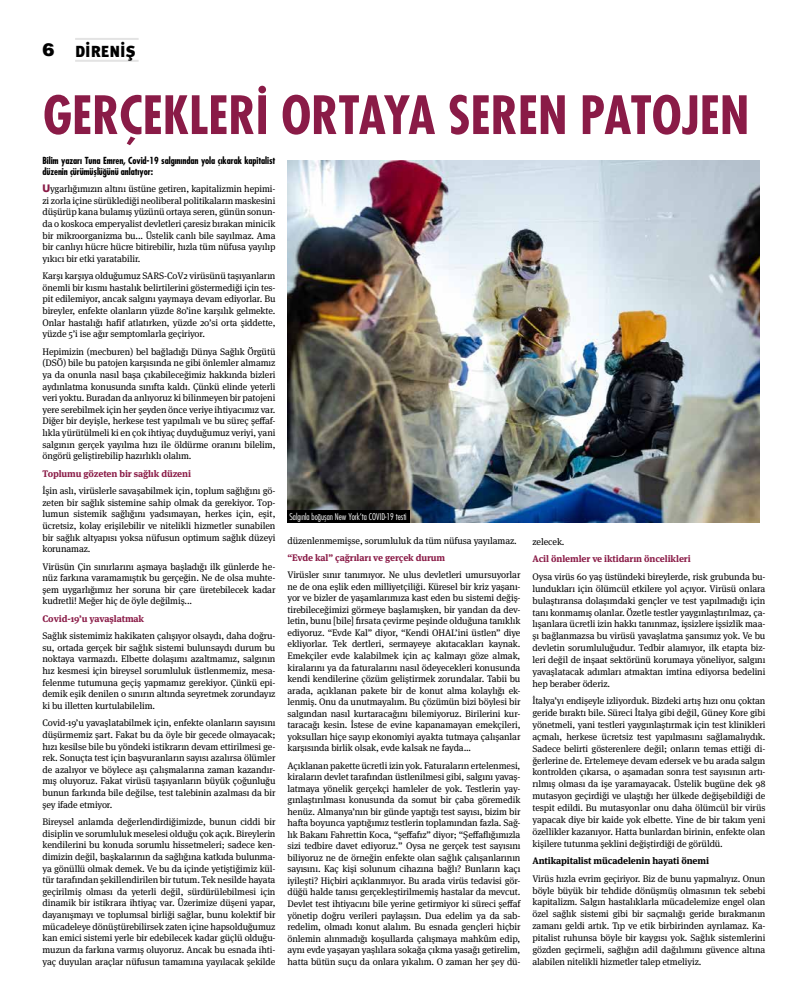
<style>
.page{position:relative;width:808px;height:993px;background:#fff}
.page>*{position:absolute;margin:0;border:0;box-sizing:border-box;transform-origin:0 0}
.t1{font:51.3px "Futura Cond Bold Tr";color:#8a1b47}
.t2{font:18px "Helvetica Black Tr";color:#000}
.t3{font:16px "Meta Black Tr";color:#000}
.t4{font:9.5px/11.6px "Meta Serif Pro";letter-spacing:-.01em;color:#000;text-align:justify}
.t5{font:700 9.5px "Meta Serif Pro";letter-spacing:-.01em;color:#8a1b47}
.t6{font:9.5px/11.5px "Futura Cond Bold Tr";letter-spacing:-.01em;color:#000}
.t7{font:700 9.5px "Meta Serif Pro";letter-spacing:-.01em;color:#000}
.t8{font:9px "Futura Cond Light Tr";color:#fff}
.s1{font-family:"Futura Bold Tr";font-size:10px;color:#8a1b47}
</style>
<div class="page">
<hr style="left:75px;top:38px;width:64px;height:2px;background:#e3e3e3">
<hr style="left:75px;top:60px;width:64px;height:2px;background:#e3e3e3">
<img style="left:287px;top:160px;width:473px;height:362px">
<div style="left:287px;top:510px;width:123px;height:12px;background:#000"></div>
<h3 class="t3" style="left:75px;top:42px;width:62px">DİRENİŞ</h3>
<h1 class="t1" style="left:43px;top:82px;width:707px">GERÇEKLERİ ORTAYA SEREN PATOJEN</h1>
<p class="t6" style="left:43px;top:154px;width:234px">Bilim yazarı Tuna Emren, Covid-19 salgınından yola çıkarak kapitalist düzenin çürümüşlüğünü anlatıyor:</p>
<h2 class="t2" style="left:43px;top:37px;width:14px">6</h2>
<p class="t4" style="left:43px;top:182px;width:234px"><span class="s1">U</span>ygarlığımızın altını üstüne getiren, kapitalizmin hepimi&shy;zi zorla içine sürüklediği neoliberal politikaların maskesini düşürüp kana bulamış yüzünü ortaya seren, günün sonun&shy;da o koskoca emperyalist devletleri çaresiz bırakan minicik bir mikroorganizma bu... Üstelik canlı bile sayılmaz. Ama bir canlıyı hücre hücre bitirebilir, hızla tüm nüfusa yayılıp yıkıcı bir etki yaratabilir.</p>
<p class="t4" style="left:43px;top:269px;width:234px">Karşı karşıya olduğumuz SARS-CoV2 virüsünü taşıyanların önemli bir kısmı hastalık belirtilerini göstermediği için tes&shy;pit edilemiyor, ancak salgını yaymaya devam ediyorlar. Bu bireyler, enfekte olanların yüzde 80’ine karşılık gelmekte.<br>Onlar hastalığı hafif atlatırken, yüzde 20’si orta şiddette, yüzde 5’i ise ağır semptomlarla geçiriyor.</p>
<p class="t4" style="left:43px;top:345px;width:234px">Hepimizin (mecburen) bel bağladığı Dünya Sağlık Örgütü (DSÖ) bile bu patojen karşısında ne gibi önlemler almamız ya da onunla nasıl başa çıkabileceğimiz hakkında bizleri aydınlatma konusunda sınıfta kaldı. Çünkü elinde yeterli veri yoktu. Buradan da anlıyoruz ki bilinmeyen bir patojeni yere serebilmek için her şeyden önce veriye ihtiyacımız var.<br>Diğer bir deyişle, herkese test yapılmalı ve bu süreç şeffaf&shy;lıkla yürütülmeli ki en çok ihtiyaç duyduğumuz veriyi, yani salgının gerçek yayılma hızı ile öldürme oranını bilelim, öngörü geliştirebilip hazırlıklı olalım.</p>
<p class="t5" style="left:43px;top:465px;width:150px">Toplumu gözeten bir sağlık düzeni</p>
<p class="t4" style="left:43px;top:484px;width:234px">İşin aslı, virüslerle savaşabilmek için, toplum sağlığını gö&shy;zeten bir sağlık sistemine sahip olmak da gerekiyor. Top&shy;lumun sistemik sağlığını yadsımayan, herkes için, eşit, ücretsiz, kolay erişilebilir ve nitelikli hizmetler sunabilen bir sağlık altyapısı yoksa nüfusun optimum sağlık düzeyi korunamaz.</p>
<p class="t4" style="left:43px;top:559px;width:234px">Virüsün Çin sınırlarını aşmaya başladığı ilk günlerde he&shy;nüz farkına varamamıştık bu gerçeğin. Ne de olsa muhte&shy;şem uygarlığımız her soruna bir çare üretebilecek kadar kudretli! Meğer hiç de öyle değilmiş...</p>
<p class="t5" style="left:43px;top:610px;width:103px">Covid-19’u yavaşlatmak</p>
<p class="t4" style="left:43px;top:629px;width:234px">Sağlık sistemimiz hakikaten çalışıyor olsaydı, daha doğru&shy;su, ortada gerçek bir sağlık sistemi bulunsaydı durum bu noktaya varmazdı. Elbette dolaşımı azaltmamız, salgının hız kesmesi için bireysel sorumluluk üstlenmemiz, mesa&shy;felenme tutumuna geçiş yapmamız gerekiyor. Çünkü epi&shy;demik eşik denilen o sınırın altında seyretmek zorundayız ki bu illetten kurtulabilelim.</p>
<p class="t4" style="left:43px;top:716px;width:234px">Covid-19’u yavaşlatabilmek için, enfekte olanların sayısını düşürmemiz şart. Fakat bu da öyle bir gecede olmayacak; hızı kesilse bile bu yöndeki istikrarın devam ettirilmesi ge&shy;rek. Sonuçta test için başvuranların sayısı azalırsa ölümler de azalıyor ve böylece aşı çalışmalarına zaman kazandır&shy;mış oluyoruz. Fakat virüsü taşıyanların büyük çoğunluğu bunun farkında bile değilse, test talebinin azalması da bir şey ifade etmiyor.</p>
<p class="t4" style="left:43px;top:815px;width:234px">Bireysel anlamda değerlendirdiğimizde, bunun ciddi bir disiplin ve sorumluluk meselesi olduğu çok açık. Bireylerin kendilerini bu konuda sorumlu hissetmeleri; sadece ken&shy;dimizin değil, başkalarının da sağlığına katkıda bulunma&shy;ya gönüllü olmak demek. Ve bu da içinde yetiştiğimiz kül&shy;tür tarafından şekillendirilen bir tutum. Tek nesilde hayata geçirilmiş olması da yeterli değil, sürdürülebilmesi için dinamik bir istikrara ihtiyaç var. Üzerimize düşeni yapar, dayanışmayı ve toplumsal birliği sağlar, bunu kolektif bir mücadeleye dönüştürebilirsek zaten içine hapsolduğumuz kan emici sistemi yerle bir edebilecek kadar güçlü olduğu&shy;muzun da farkına varmış oluyoruz. Ancak bu esnada ihti&shy;yaç duyulan araçlar nüfusun tamamına yayılacak şekilde</p>
<p class="t8" style="left:289px;top:510px;width:119px">Salgınla boğuşan New York’ta COVID-19 testi</p>
<p class="t4" style="left:287px;top:534px;width:231px">düzenlenmemişse, sorumluluk da tüm nüfusa yayılamaz.</p>
<p class="t5" style="left:287px;top:550px;width:159px">“Evde kal” çağrıları ve gerçek durum</p>
<p class="t4" style="left:287px;top:568px;width:234px">Virüsler sınır tanımıyor. Ne ulus devletleri umursuyorlar ne de ona eşlik eden milliyetçiliği. Küresel bir kriz yaşanı&shy;yor ve bizler de yaşamlarımıza kast eden bu sistemi değiş&shy;tirebileceğimizi görmeye başlamışken, bir yandan da dev&shy;letin, bunu [bile] fırsata çevirme peşinde olduğuna tanıklık ediyoruz. “Evde Kal” diyor, “Kendi OHAL’ini üstlen” diye ekliyorlar. Tek dertleri, sermayeye akıtacakları kaynak.<br>Emekçiler evde kalabilmek için aç kalmayı göze almak, kiralarını ya da faturalarını nasıl ödeyecekleri konusunda kendi kendilerine çözüm geliştirmek zorundalar. Tabii bu arada, açıklanan pakete bir de konut alma kolaylığı ek&shy;lenmiş. Onu da unutmayalım. Bu çözümün bizi böylesi bir salgından nasıl kurtaracağını bilemiyoruz. Birilerini kur&shy;taracağı kesin. İstese de evine kapanamayan emekçileri, yoksulları hiçe sayıp ekonomiyi ayakta tutmaya çalışanlar karşısında birlik olsak, evde kalsak ne fayda…</p>
<p class="t4" style="left:287px;top:758px;width:234px">Açıklanan pakette ücretli izin yok. Faturaların ertelenmesi, kiraların devlet tarafından üstlenilmesi gibi, salgını yavaş&shy;latmaya yönelik gerçekçi hamleler de yok. Testlerin yay&shy;gınlaştırılması konusunda da somut bir çaba göremedik henüz. Almanya’nın bir günde yaptığı test sayısı, bizim bir hafta boyunca yaptığımız testlerin toplamından fazla. Sağ&shy;lık Bakanı Fahrettin Koca, “şeffafız” diyor; “Şeffaflığımızla sizi tedbire davet ediyoruz.” Oysa ne gerçek test sayısını biliyoruz ne de örneğin enfekte olan sağlık çalışanlarının sayısını. Kaç kişi solunum cihazına bağlı? Bunların kaçı iyileşti? Hiçbiri açıklanmıyor. Bu arada virüs tedavisi gör&shy;düğü halde tanısı gerçekleştirilmemiş hastalar da mevcut.<br>Devlet test ihtiyacını bile yerine getirmiyor ki süreci şeffaf yönetip doğru verileri paylaşsın. Dua edelim ya da sab&shy;redelim, olmadı konut alalım. Bu esnada gençleri hiçbir önlemin alınmadığı koşullarda çalışmaya mahkûm edip, aynı evde yaşayan yaşlılara sokağa çıkma yasağı getirelim, hatta bütün suçu da onlara yıkalım. O zaman her şey dü-</p>
<p class="t4" style="left:532px;top:535px;width:34px">zelecek.</p>
<p class="t5" style="left:532px;top:551px;width:160px">Acil önlemler ve iktidarın öncelikleri</p>
<p class="t4" style="left:532px;top:570px;width:234px;line-height:11.9px">Oysa virüs 60 yaş üstündeki bireylerde, risk grubunda bu&shy;lundukları için ölümcül etkilere yol açıyor. Virüsü onlara bulaştıransa dolaşımdaki gençler ve test yapılmadığı için tanı konmamış olanlar. Özetle testler yaygınlaştırılmaz, ça&shy;lışanlara ücretli izin hakkı tanınmaz, işsizlere işsizlik maa&shy;şı bağlanmazsa bu virüsü yavaşlatma şansımız yok. Ve bu devletin sorumluluğudur. Tedbir alamıyor, ilk etapta biz&shy;leri değil de inşaat sektörünü korumaya yöneliyor, salgını yavaşlatacak adımları atmaktan imtina ediyorsa bedelini hep beraber öderiz.</p>
<p class="t4" style="left:532px;top:694px;width:234px;line-height:11.9px">İtalya’yı endişeyle izliyorduk. Bizdeki artış hızı onu çoktan geride bıraktı bile. Süreci İtalya gibi değil, Güney Kore gibi yönetmeli, yani testleri yaygınlaştırmak için test klinikleri açmalı, herkese ücretsiz test yapılmasını sağlamalıydık.<br>Sadece belirti gösterenlere değil; onların temas ettiği di&shy;ğerlerine de. Ertelemeye devam edersek ve bu arada salgın kontrolden çıkarsa, o aşamadan sonra test sayısının artı&shy;rılmış olması da işe yaramayacak. Üstelik bugüne dek 98 mutasyon geçirdiği ve ulaştığı her ülkede değişebildiği de tespit edildi. Bu mutasyonlar onu daha ölümcül bir virüs yapacak diye bir kaide yok elbette. Yine de bir takım yeni özellikler kazanıyor. Hatta bunlardan birinin, enfekte olan kişilere tutunma şeklini değiştirdiği de görüldü.</p>
<p class="t7" style="left:532px;top:853px;width:178px">Antikapitalist mücadelenin hayati önemi</p>
<p class="t4" style="left:532px;top:871px;width:234px;line-height:11.9px">Virüs hızla evrim geçiriyor. Biz de bunu yapmalıyız. Onun böyle büyük bir tehdide dönüşmüş olmasının tek sebebi kapitalizm. Salgın hastalıklarla mücadelemize engel olan özel sağlık sistemi gibi bir saçmalığı geride bırakmanın zamanı geldi artık. Tıp ve etik birbirinden ayrılamaz. Ka&shy;pitalist ruhunsa böyle bir kaygısı yok. Sağlık sistemlerini gözden geçirmeli, sağlığın adil dağılımını güvence altına alabilen nitelikli hizmetler talep etmeliyiz.</p>
</div>
